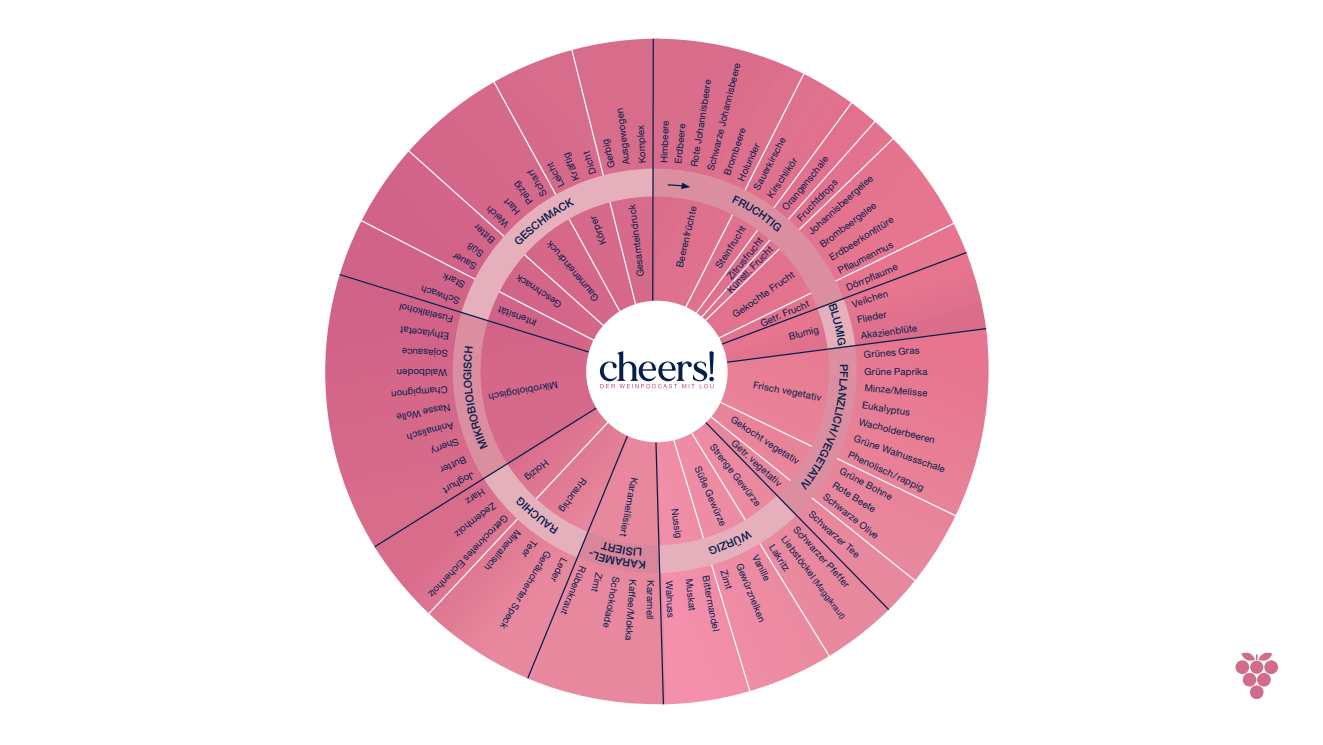
<style>
.page{position:relative;width:1323px;height:745px;background:#fff}
.page>*{position:absolute;margin:0;border:0;box-sizing:border-box;transform-origin:0 0}
.t1{font:500 10.88px "Helvetica Neue LT Std";color:#041f4d}
.t2{font:9.62px "Helvetica Neue LT Std";letter-spacing:.015em;color:#041f4d}
.t3{font:8.25px "Helvetica Neue LT Std";color:#041f4d}
.s1{font-size:9.62px}
</style>
<div class="page">
<svg style="left:1235px;top:652px;width:43px;height:46px"></svg>
<svg style="left:325px;top:281px;width:13px;height:183px"></svg>
<svg style="left:338px;top:38px;width:649px;height:667px"></svg>
<p class="t2" style="left:705px;top:169px;width:112px;rotate:-76deg">Schwarze Johannisbeere</p>
<p class="t2" style="left:688px;top:166px;width:90px;rotate:-81deg">Rote Johannisbeere</p>
<p class="t2" style="left:621px;top:165px;width:59px;rotate:-97deg">Ausgewogen</p>
<p class="t2" style="left:637px;top:164px;width:40px;rotate:-93deg">Komplex</p>
<p class="t2" style="left:658px;top:163px;width:44px;rotate:-88deg">Himbeere</p>
<p class="t2" style="left:672px;top:163px;width:42px;rotate:-84deg">Erdbeere</p>
<p class="t2" style="left:722px;top:172px;width:51px;rotate:-71deg">Brombeere</p>
<p class="t2" style="left:751px;top:186px;width:59px;rotate:-62deg">Sauerkirsche</p>
<p class="t2" style="left:606px;top:169px;width:31px;rotate:-103deg">Gerbig</p>
<p class="t2" style="left:735px;top:178px;width:42px;rotate:-66deg">Holunder</p>
<p class="t2" style="left:540px;top:198px;width:31px;rotate:-121deg">Scharf</p>
<p class="t2" style="left:557px;top:189px;width:28px;rotate:-118deg">Leicht</p>
<p class="t2" style="left:571px;top:182px;width:31px;rotate:-112deg">Kräftig</p>
<p class="t2" style="left:588px;top:175px;width:25px;rotate:-108deg">Dicht</p>
<p class="t2" style="left:780px;top:205px;width:68px;rotate:-51deg">Orangenschale</p>
<p class="t2" style="left:765px;top:193px;width:48px;rotate:-56deg">Kirschlikör</p>
<p class="t2" style="left:806px;top:228px;width:85px;rotate:-42deg">Johannisbeergelee</p>
<p class="t2" style="left:527px;top:206px;width:28px;rotate:-128deg">Pelzig</p>
<p class="t2" style="left:795px;top:215px;width:55px;rotate:-46deg">Fruchtdrops</p>
<p class="t2" style="left:514px;top:217px;width:21px;rotate:-132deg">Hart</p>
<p class="t2" style="left:817px;top:240px;width:69px;rotate:-37deg">Brombeergelee</p>
<p class="t2" style="left:598px;top:246px;width:31px;rotate:-112deg">Körper</p>
<p class="t2" style="left:635px;top:277px;width:74px;rotate:-97deg">Gesamteindruck</p>
<p class="t2" style="left:503px;top:230px;width:29px;rotate:-137deg">Weich</p>
<p class="t2" style="left:674px;top:266px;width:64px;rotate:-77deg">Beerenfrüchte</p>
<p class="t2" style="left:827px;top:253px;width:75px;rotate:-32deg">Erdbeerkonfi türe</p>
<p class="t2" style="left:490px;top:245px;width:25px;rotate:-141deg">Bitter</p>
<p class="t2" style="left:713px;top:264px;width:50px;rotate:-58deg">Steinfrucht</p>
<p class="t2" style="left:725px;top:274px;width:53px;rotate:-51deg">Zitrusfrucht</p>
<p class="t2" style="left:593px;top:304px;width:77px;rotate:-130deg">Gaumeneindruck</p>
<p class="t2" style="left:836px;top:266px;width:62px;rotate:-27deg">Pfl aumenmus</p>
<p class="t2" style="left:725px;top:287px;width:63px;rotate:-46deg">Künstl. Frucht</p>
<p class="t2" style="left:473px;top:272px;width:27px;rotate:-152deg">Sauer</p>
<p class="t2" style="left:844px;top:282px;width:56px;rotate:-23deg">Dörrpfl aume</p>
<p class="t2" style="left:851px;top:298px;width:38px;rotate:-18deg">Veilchen</p>
<p class="t2" style="left:856px;top:314px;width:31px;rotate:-12deg">Flieder</p>
<p class="t2" style="left:860px;top:329px;width:58px;rotate:-8deg">Akazienblüte</p>
<p class="t2" style="left:863px;top:349px;width:57px;rotate:-5deg">Grünes Gras</p>
<p class="t2" style="left:864px;top:365px;width:65px">Grüne Paprika</p>
<p class="t2" style="left:865px;top:381px;width:65px;rotate:5deg">Minze/Melisse</p>
<p class="t2" style="left:863px;top:398px;width:50px;rotate:10deg">Eukalyptus</p>
<p class="t2" style="left:860px;top:415px;width:80px;rotate:14deg">Wacholderbeeren</p>
<p class="t2" style="left:730px;top:310px;width:75px;rotate:-35deg">Gekochte Frucht</p>
<p class="t2" style="left:462px;top:290px;width:25px;rotate:-156deg">Stark</p>
<p class="t2" style="left:557px;top:311px;width:54px;rotate:-146deg">Geschmack</p>
<p class="t2" style="left:457px;top:307px;width:42px;rotate:-161deg">Schwach</p>
<p class="t2" style="left:759px;top:318px;width:54px;rotate:-23deg">Getr. Frucht</p>
<p class="t2" style="left:451px;top:325px;width:56px;rotate:-166deg">Fuselalkohol</p>
<p class="t2" style="left:534px;top:329px;width:42px;rotate:-159deg">Intensität</p>
<p class="t2" style="left:448px;top:342px;width:51px;rotate:-172deg">Ethylacetat</p>
<p class="t2" style="left:788px;top:330px;width:32px;rotate:-14deg">Blumig</p>
<p class="t2" style="left:448px;top:359px;width:47px;rotate:-177deg">Sojasauce</p>
<p class="t1" style="left:850px;top:364px;width:9px;rotate:90deg">P</p>
<p class="t2" style="left:447px;top:377px;width:52px;rotate:179deg">Waldboden</p>
<p class="t1" style="left:461px;top:371px;width:5px;rotate:-90deg">I</p>
<p class="t2" style="left:754px;top:378px;width:71px;rotate:11deg">Frisch vegetativ</p>
<p class="t2" style="left:559px;top:390px;width:72px;rotate:169deg">Mikrobiologisch</p>
<p class="t2" style="left:448px;top:395px;width:58px;rotate:175deg">Champignon</p>
<p class="t2" style="left:452px;top:412px;width:56px;rotate:169deg">Nasse Wolle</p>
<p class="t2" style="left:735px;top:413px;width:81px;rotate:33deg">Gekocht vegetativ</p>
<p class="t2" style="left:455px;top:430px;width:50px;rotate:165deg">Animalisch</p>
<p class="t2" style="left:856px;top:432px;width:97px;rotate:19deg">Grüne Walnussschale</p>
<p class="t2" style="left:461px;top:446px;width:31px;rotate:158deg">Sherry</p>
<p class="t2" style="left:737px;top:437px;width:65px;rotate:42deg">Getr. vegetativ</p>
<p class="t2" style="left:717px;top:441px;width:78px;rotate:52deg">Strenge Gewürze</p>
<p class="t2" style="left:851px;top:448px;width:84px;rotate:25deg">Phenolisch/rappig</p>
<p class="t2" style="left:468px;top:464px;width:29px;rotate:156deg">Butter</p>
<p class="t2" style="left:551px;top:465px;width:29px;rotate:139deg">Holzig</p>
<p class="t2" style="left:703px;top:464px;width:66px;rotate:66deg">Süße Gewürze</p>
<p class="t2" style="left:843px;top:464px;width:60px;rotate:28deg">Grüne Bohne</p>
<p class="t2" style="left:477px;top:479px;width:36px;rotate:151deg">Joghurt</p>
<p class="t2" style="left:640px;top:478px;width:62px;rotate:101deg">Karamellisiert</p>
<p class="t2" style="left:589px;top:482px;width:41px;rotate:125deg">Rrauchig</p>
<p class="t2" style="left:837px;top:478px;width:50px;rotate:32deg">Rote Beete</p>
<p class="t2" style="left:487px;top:495px;width:22px;rotate:146deg">Harz</p>
<p class="t2" style="left:828px;top:490px;width:69px;rotate:38deg">Schwarze Olive</p>
<p class="t2" style="left:499px;top:509px;width:51px;rotate:142deg">Zedernholz</p>
<p class="t2" style="left:681px;top:507px;width:32px;rotate:82deg">Nussig</p>
<p class="t2" style="left:814px;top:508px;width:66px;rotate:42deg">Schwarzer Tee</p>
<p class="t2" style="left:511px;top:520px;width:112px;rotate:134deg">Getrocknetes Eichenholz</p>
<p class="t2" style="left:800px;top:523px;width:80px;rotate:48deg">Schwarzer Pfeffer</p>
<p class="t2" style="left:524px;top:534px;width:52px;rotate:130deg">Mineralisch</p>
<p class="t3" style="left:787px;top:534px;width:102px;rotate:53deg"><span class="s1">Liebstöckel</span> (Maggikraut)</p>
<p class="t2" style="left:540px;top:544px;width:20px;rotate:125deg">Teer</p>
<p class="t2" style="left:777px;top:542px;width:31px;rotate:57deg">Lakritz</p>
<p class="t2" style="left:554px;top:554px;width:91px;rotate:121deg">Geräucherter Speck</p>
<p class="t2" style="left:760px;top:552px;width:30px;rotate:64deg">Vanille</p>
<p class="t2" style="left:570px;top:561px;width:27px;rotate:116deg">Leder</p>
<p class="t2" style="left:744px;top:561px;width:64px;rotate:68deg">Gewürznelken</p>
<p class="t2" style="left:588px;top:568px;width:53px;rotate:112deg">Rübenkraut</p>
<p class="t2" style="left:729px;top:568px;width:21px;rotate:73deg">Zimt</p>
<p class="t2" style="left:605px;top:574px;width:21px;rotate:105deg">Zimt</p>
<p class="t2" style="left:695px;top:577px;width:34px;rotate:84deg">Muskat</p>
<p class="t2" style="left:711px;top:573px;width:58px;rotate:79deg">Bittermandel</p>
<p class="t2" style="left:622px;top:577px;width:54px;rotate:101deg">Schokolade</p>
<p class="t2" style="left:639px;top:579px;width:63px;rotate:94deg">Kaffee/Mokka</p>
<p class="t2" style="left:657px;top:580px;width:40px;rotate:91deg">Karamell</p>
<p class="t2" style="left:675px;top:580px;width:39px;rotate:87deg">Walnuss</p>
</div>
